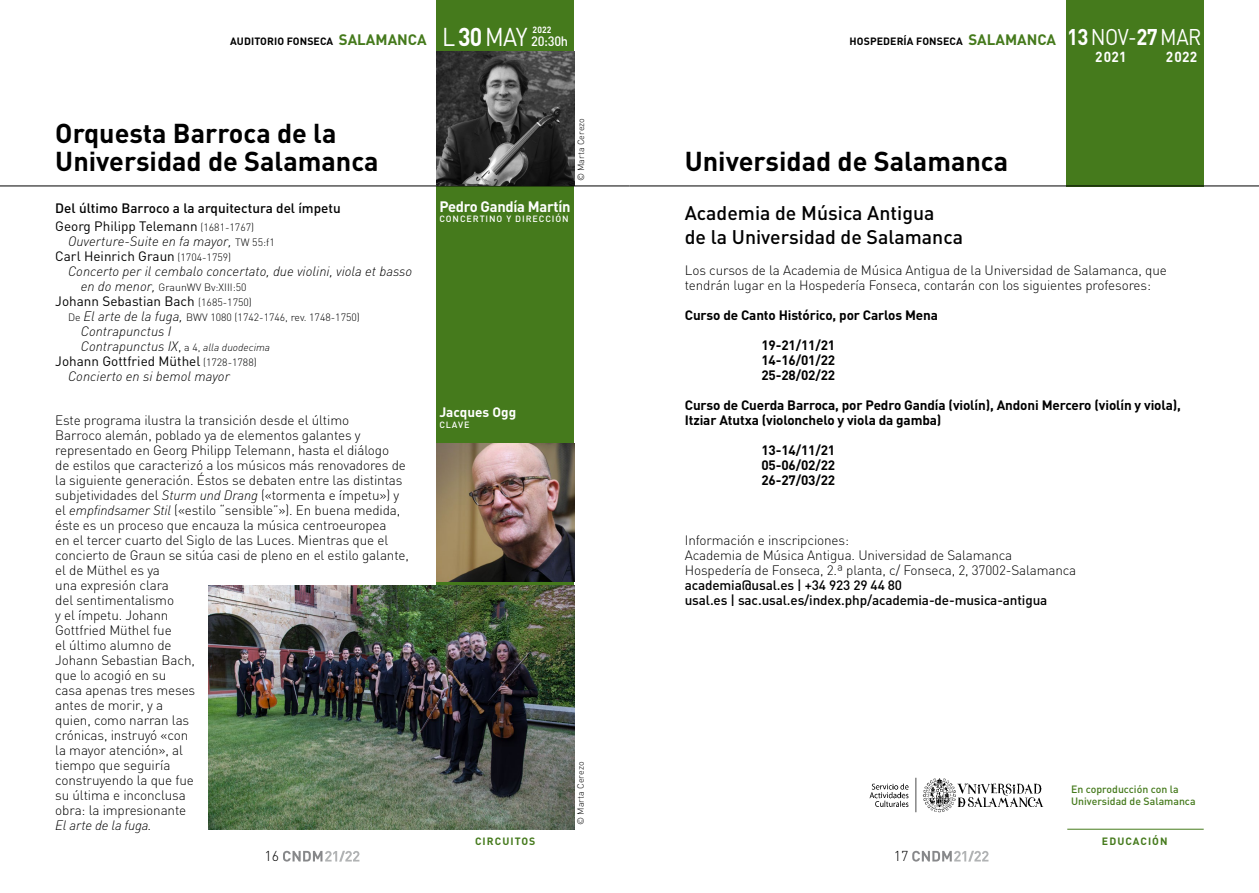
<style>
.page{position:relative;width:1259px;height:893px;background:#fff}
.page>*{position:absolute;margin:0;border:0;box-sizing:border-box;transform-origin:0 0}
.t1{font:700 27px/28.5px "DIN";color:#000}
.t2{font:500 19.5px/23.4px "DIN";color:#000}
.t3{font:700 15px "DIN";letter-spacing:-.02em;color:#fff}
.t4{font:700 14.4px "DIN";letter-spacing:.02em;color:#fff;scale:.95 1}
.t5{font:300 14.25px "DIN";color:#000}
.t6{font:300 13.5px/15px "DIN";letter-spacing:-.01em;color:#000}
.t7{font:700 13.5px/15px "DIN";letter-spacing:-.01em;color:#000;text-align:justify}
.t8{font:italic 300 13.5px/15px "DIN";color:#000}
.t9{font:500 13.5px/18px "DIN";letter-spacing:-.01em;color:#000}
.t10{font:13.5px "DIN";color:#000}
.t11{font:700 13.5px "DIN";color:#fff}
.t12{font:500 13.5px "DIN";color:#fff;scale:.95 1}
.t13{font:300 10.5px "DIN";color:#000}
.t14{font:700 10.5px "DIN";letter-spacing:.01em;color:#000}
.t15{font:500 10.5px/12.6px "DIN";color:#457a1c}
.t16{font:700 10.5px "DIN";letter-spacing:.1em;color:#457a1c}
.t17{font:500 9px "DIN";letter-spacing:.1em;color:#fff}
.t18{font:300 9px "DIN";color:#000}
.t19{font:700 9px "DIN";color:#fff;scale:.95 1}
.s1{font-size:15px;color:#457a1c}
.s2{font-weight:400;font-size:25.5px;color:#fff}
.s3{font-size:25.5px;color:#fff}
.s4{font-weight:400}
.s5{font-weight:300;font-size:10.5px}
.s6{font-style:normal;font-size:10.5px}
.s7{font-weight:400;font-style:normal}
.s8{font-style:italic;font-size:13.5px}
.s9{font-style:normal;font-size:13.2px}
.s10{font-size:10.5px}
.s11{font-style:italic}
.s12{font-size:22.5px;color:#fff}
.s13{font-weight:400;font-size:22.5px;color:#fff}
</style>
<div class="page">
<svg style="left:912px;top:851px;width:76px;height:11px"></svg>
<svg style="left:283px;top:851px;width:76px;height:11px"></svg>
<div style="left:436px;top:0;width:138px;height:829px;background:#457a1c"></div>
<hr style="left:0;top:186px;width:629px;height:1px;background:#000">
<img style="left:436px;top:443px;width:138px;height:138px">
<img style="left:436px;top:51px;width:138px;height:135px">
<img style="left:208px;top:585px;width:366px;height:244px">
<div style="left:1066px;top:0;width:137px;height:186px;background:#457a1c"></div>
<hr style="left:629px;top:186px;width:630px;height:1px;background:#000">
<img style="left:869px;top:778px;width:175px;height:34px">
<hr style="left:1067px;top:829px;width:136px;height:1px;background:#457a1c">
<p class="t14" style="left:230px;top:35px;width:299px">AUDITORIO FONSECA <span class="s1">SALAMANCA</span> <span class="s2">L</span><span class="s3">30</span><span class="s2">MAY</span></p>
<p class="t19" style="left:532px;top:24px;width:22px">2022</p>
<p class="t12" style="left:531px;top:33px;width:40px">20:30h</p>
<h1 class="t1" style="left:55px;top:118px;width:325px">Orquesta Barroca de la<br>Universidad de Salamanca</h1>
<p class="t9" style="left:55px;top:199px;width:287px">Del último Barroco a la arquitectura del ímpetu<br><span class="s4">Georg Philipp Telemann</span> <span class="s5">(1681-1767)</span></p>
<p class="t8" style="left:55px;top:234px;width:221px;text-indent:13px">Ouverture-Suite en fa mayor, <span class="s6">TW 55:f1<br></span><span class="s7">Carl Heinrich Graun</span> <span class="s6">(1704-1759)</span></p>
<p class="t8" style="left:68px;top:264px;width:346px">Concerto per il cembalo concertato, due violini, viola et basso</p>
<p class="t13" style="left:81px;top:281px;width:167px"><span class="s8">en do menor,</span> GraunWV Bv:XIII:50</p>
<p class="t10" style="left:55px;top:293px;width:198px">Johann Sebastian Bach <span class="s5">(1685-1750)</span></p>
<p class="t13" style="left:68px;top:311px;width:293px">De <span class="s8">El arte de la fuga,</span> BWV 1080 (1742-1746, rev. 1748-1750)</p>
<p class="t8" style="left:81px;top:324px;width:92px">Contrapunctus I</p>
<p class="t8" style="left:81px;top:339px;width:191px">Contrapunctus IX<span class="s9">,</span> <span class="s6">a 4,</span> <span class="s10">alla duodecima</span></p>
<p class="t10" style="left:55px;top:353px;width:203px">Johann Gottfried Müthel <span class="s5">(1728-1788)</span></p>
<p class="t8" style="left:68px;top:369px;width:163px">Concierto en si bemol mayor</p>
<p class="t6" style="left:55px;top:412px;width:355px">Este programa ilustra la transición desde el último<br>Barroco alemán, poblado ya de elementos galantes y representado en Georg Philipp Telemann, hasta el diálogo<br>de estilos que caracterizó a los músicos más renovadores de la siguiente generación. Éstos se debaten entre las distintas subjetividades del <span class="s11">Sturm und Drang</span> («tormenta e ímpetu») y el <span class="s11">empfindsamer Stil</span> («estilo “sensible”»). En buena medida, éste es un proceso que encauza la música centroeuropea<br>en el tercer cuarto del Siglo de las Luces. Mientras que el concierto de Graun se sitúa casi de pleno en el estilo galante, el de Müthel es ya<br>una expresión clara<br>del sentimentalismo<br>y el ímpetu. Johann<br>Gottfried Müthel fue<br>el último alumno de<br>Johann Sebastian Bach,<br>que lo acogió en su<br>casa apenas tres meses<br>antes de morir, y a<br>quien, como narran las<br>crónicas, instruyó «con<br>la mayor atención», al<br>tiempo que seguiría<br>construyendo la que fue<br>su última e inconclusa<br>obra: la impresionante</p>
<p class="t8" style="left:55px;top:817px;width:98px">El arte de la fuga.</p>
<p class="t3" style="left:439px;top:196px;width:133px">Pedro Gandía Martín</p>
<p class="t17" style="left:439px;top:213px;width:131px">CONCERTINO Y DIRECCIÓN</p>
<p class="t18" style="left:575px;top:181px;width:65px;rotate:-90deg">© Marta Cerezo</p>
<p class="t11" style="left:439px;top:403px;width:78px">Jacques Ogg</p>
<p class="t17" style="left:439px;top:419px;width:32px">CLAVE</p>
<p class="t16" style="left:475px;top:834px;width:62px">CIRCUITOS</p>
<p class="t18" style="left:575px;top:825px;width:65px;rotate:-90deg">© Marta Cerezo</p>
<p class="t14" style="left:849px;top:35px;width:353px">HOSPEDERÍA FONSECA <span class="s1">SALAMANCA</span> <span class="s12">13</span><span class="s13">NOV-</span><span class="s12">27</span><span class="s13">MAR</span></p>
<p class="t4" style="left:1095px;top:47px;width:35px">2021</p>
<p class="t4" style="left:1165px;top:47px;width:35px">2022</p>
<h1 class="t1" style="left:685px;top:146px;width:325px">Universidad de Salamanca</h1>
<h2 class="t2" style="left:685px;top:201px;width:280px">Academia de Música Antigua<br>de la Universidad de Salamanca</h2>
<p class="t6" style="left:685px;top:262px;width:483px">Los cursos de la Academia de Música Antigua de la Universidad de Salamanca, que tendrán lugar en la Hospedería Fonseca, contarán con los siguientes profesores:</p>
<p class="t7" style="left:685px;top:307px;width:255px">Curso de Canto Histórico, por Carlos Mena</p>
<p class="t7" style="left:761px;top:337px;width:75px">19-21/11/21<br>14-16/01/22<br>25-28/02/22</p>
<p class="t7" style="left:685px;top:397px;width:498px">Curso de Cuerda Barroca, por Pedro Gandía (violín), Andoni Mercero (violín y viola),<br>Itziar Atutxa (violonchelo y viola da gamba)</p>
<p class="t7" style="left:761px;top:442px;width:75px">13-14/11/21<br>05-06/02/22<br>26-27/03/22</p>
<p class="t6" style="left:685px;top:532px;width:393px">Información e inscripciones:<br>Academia de Música Antigua. Universidad de Salamanca<br>Hospedería de Fonseca, 2.ª planta, c/ Fonseca, 2, 37002-Salamanca</p>
<p class="t9" style="left:685px;top:577px;width:364px;line-height:15px">academia@usal.es | +34 923 29 44 80<br>usal.es | sac.usal.es/index.php/academia-de-musica-antigua</p>
<p class="t15" style="left:1071px;top:782px;width:126px">En coproducción con la<br>Universidad de Salamanca</p>
<p class="t16" style="left:1102px;top:834px;width:67px">EDUCACIÓN</p>
<p class="t5" style="left:265px;top:847px;width:16px">16</p>
<p class="t5" style="left:894px;top:847px;width:16px">17</p>
</div>
